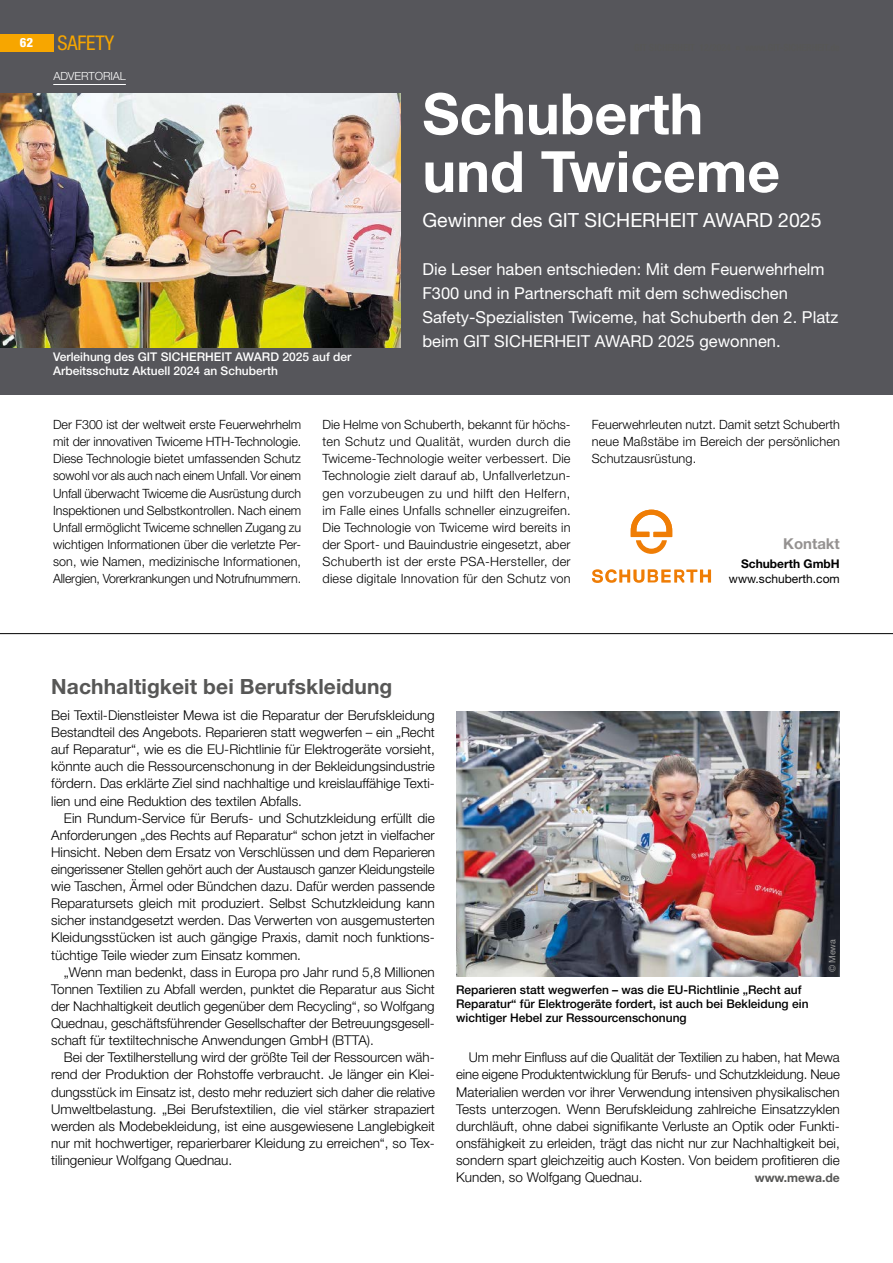
<style>
.page{position:relative;width:893px;height:1263px;background:#fff}
.page>*{position:absolute;margin:0;border:0;box-sizing:border-box;transform-origin:0 0}
.t1{font:700 57px/57.8px "Helvetica Neue LT Std";color:#fff}
.t2{font:700 21px "Helvetica Neue LT Std";letter-spacing:.005em;color:#575756}
.t3{font:condensed 20.25px "Helvetica Neue LT Std";letter-spacing:-.005em;color:#f7a600}
.t4{font:19.5px "Helvetica Neue LT Std";color:#fff}
.t5{font:16.5px/24px "Helvetica Neue LT Std";color:#fff}
.t6{font:700 15px "Helvetica Neue LT Std";color:#959291}
.t7{font:300 13.5px/17.1px "Helvetica Neue LT Std";color:#000;text-align:justify}
.t8{font:300 12.75px/17.1px "Helvetica Neue LT Std";letter-spacing:.01em;color:#000;text-align:justify}
.t9{font:700 12.15px "Helvetica Neue LT Std";color:#575756}
.t10{font:500 12px/14.2px "Helvetica Neue LT Std";color:#000}
.t11{font:500 12px/14.2px "Helvetica Neue LT Std";color:#fff}
.t12{font:12px "Helvetica Neue LT Std";color:#000}
.t13{font:700 12px "Helvetica Neue LT Std";color:#000}
.t14{font:300 11.25px "Helvetica Neue LT Std";letter-spacing:-.01em;color:#fff}
.t15{font:9px "Helvetica Neue LT Std";color:#9d9d9c}
.s1{font-weight:800;font-size:12.75px;color:#fff}
</style>
<div class="page">
<div style="left:0;top:0;width:893px;height:395px;background:#56565b"></div>
<hr style="left:53px;top:84px;width:73px;height:1px;background:#fff">
<img style="left:0;top:94px;width:400px;height:253px">
<svg style="left:592px;top:569px;width:119px;height:14px"></svg>
<svg style="left:631px;top:510px;width:41px;height:44px"></svg>
<hr style="left:0;top:633px;width:893px;height:1px;background:#000">
<img style="left:456px;top:711px;width:384px;height:266px">
<div style="left:0;top:34px;width:53px;height:17px;background:#f7a600"></div>
<h3 class="t3" style="left:20px;top:31px;width:96px"><span class="s1">62</span> Safety</h3>
<p class="t14" style="left:53px;top:69px;width:74px">ADVERTORIAL</p>
<p class="t11" style="left:53px;top:349px;width:300px">Verleihung des GIT SICHERHEIT AWARD 2025 auf der<br>Arbeitsschutz Aktuell 2024 an Schuberth</p>
<h1 class="t1" style="left:422px;top:84px;width:359px">Schuberth und Twiceme</h1>
<h3 class="t4" style="left:422px;top:208px;width:401px">Gewinner des GIT SICHERHEIT AWARD 2025</h3>
<p class="t5" style="left:422px;top:257px;width:417px">Die Leser haben entschieden: Mit dem Feuerwehrhelm F300 und in Partnerschaft mit dem schwedischen Safety-Spezialisten Twiceme, hat Schuberth den 2. Platz beim GIT SICHERHEIT AWARD 2025 gewonnen.</p>
<p class="t8" style="left:53px;top:416px;width:250px">Der F300 ist der weltweit erste Feuerwehrhelm mit der innovativen Twiceme HTH-Technologie.<br>Diese Technologie bietet umfassenden Schutz sowohl vor als auch nach einem Unfall. Vor einem Unfall überwacht Twiceme die Ausrüstung durch Inspektionen und Selbstkontrollen. Nach einem Unfall ermöglicht Twiceme schnellen Zugang zu wichtigen Informationen über die verletzte Per&shy;son, wie Namen, medizinische Informationen, Allergien, Vorerkrankungen und Notrufnummern.</p>
<p class="t8" style="left:322px;top:416px;width:250px">Die Helme von Schuberth, bekannt für höchs&shy;ten Schutz und Qualität, wurden durch die Twiceme-Technologie weiter verbessert. Die Technologie zielt darauf ab, Unfallverletzun&shy;gen vorzubeugen zu und hilft den Helfern, im Falle eines Unfalls schneller einzugreifen.<br>Die Technologie von Twiceme wird bereits in der Sport- und Bauindustrie eingesetzt, aber Schuberth ist der erste PSA-Hersteller, der diese digitale Innovation für den Schutz von</p>
<p class="t8" style="left:592px;top:416px;width:250px">Feuerwehrleuten nutzt. Damit setzt Schuberth neue Maßstäbe im Bereich der persönlichen Schutzausrüstung.</p>
<p class="t6" style="left:783px;top:534px;width:58px">Kontakt</p>
<p class="t13" style="left:741px;top:556px;width:100px">Schuberth GmbH</p>
<p class="t12" style="left:729px;top:572px;width:112px">www.schuberth.com</p>
<h2 class="t2" style="left:51px;top:673px;width:343px">Nachhaltigkeit bei Berufskleidung</h2>
<p class="t7" style="left:51px;top:706px;width:385px">Bei Textil-Dienstleister Mewa ist die Reparatur der Berufskleidung Bestandteil des Angebots. Reparieren statt wegwerfen – ein „Recht auf Reparatur“, wie es die EU-Richtlinie für Elektrogeräte vorsieht, könnte auch die Ressourcenschonung in der Bekleidungsindustrie fördern. Das erklärte Ziel sind nachhaltige und kreislauffähige Texti&shy;lien und eine Reduktion des textilen Abfalls.</p>
<p class="t7" style="left:51px;top:809px;width:385px;text-indent:13px">Ein Rundum-Service für Berufs- und Schutzkleidung erfüllt die Anforderungen „des Rechts auf Reparatur“ schon jetzt in vielfacher Hinsicht. Neben dem Ersatz von Verschlüssen und dem Reparieren eingerissener Stellen gehört auch der Austausch ganzer Kleidungsteile wie Taschen, Ärmel oder Bündchen dazu. Dafür werden passende Reparatursets gleich mit produziert. Selbst Schutzkleidung kann sicher instandgesetzt werden. Das Verwerten von ausgemusterten Kleidungsstücken ist auch gängige Praxis, damit noch funktions&shy;tüchtige Teile wieder zum Einsatz kommen.</p>
<p class="t7" style="left:51px;top:963px;width:385px;text-indent:13px">„Wenn man bedenkt, dass in Europa pro Jahr rund 5,8 Millionen Tonnen Textilien zu Abfall werden, punktet die Reparatur aus Sicht der Nachhaltigkeit deutlich gegenüber dem Recycling“, so Wolfgang Quednau, geschäftsführender Gesellschafter der Betreuungsgesell&shy;schaft für textiltechnische Anwendungen GmbH (BTTA).</p>
<p class="t7" style="left:51px;top:1049px;width:385px;text-indent:13px">Bei der Textilherstellung wird der größte Teil der Ressourcen wäh&shy;rend der Produktion der Rohstoffe verbraucht. Je länger ein Klei&shy;dungsstück im Einsatz ist, desto mehr reduziert sich daher die relative Umweltbelastung. „Bei Berufstextilien, die viel stärker strapaziert werden als Modebekleidung, ist eine ausgewiesene Langlebigkeit nur mit hochwertiger, reparierbarer Kleidung zu erreichen“, so Tex&shy;tilingenieur Wolfgang Quednau.</p>
<p class="t7" style="left:456px;top:1049px;width:385px;text-indent:13px">Um mehr Einfluss auf die Qualität der Textilien zu haben, hat Mewa eine eigene Produktentwicklung für Berufs- und Schutzkleidung. Neue Materialien werden vor ihrer Verwendung intensiven physikalischen Tests unterzogen. Wenn Berufskleidung zahlreiche Einsatzzyklen durchläuft, ohne dabei signifikante Verluste an Optik oder Funkti&shy;onsfähigkeit zu erleiden, trägt das nicht nur zur Nachhaltigkeit bei, sondern spart gleichzeitig auch Kosten. Von beidem profitieren die Kunden, so Wolfgang Quednau.</p>
<p class="t15" style="left:827px;top:972px;width:35px;rotate:-90deg">© Mewa</p>
<p class="t10" style="left:456px;top:982px;width:354px">Reparieren statt wegwerfen – was die EU-Richtlinie „Recht auf<br>Reparatur“ für Elektrogeräte fordert, ist auch bei Bekleidung ein wichtiger Hebel zur Ressourcenschonung</p>
<p class="t9" style="left:755px;top:1170px;width:87px">www.mewa.de</p>
</div>
